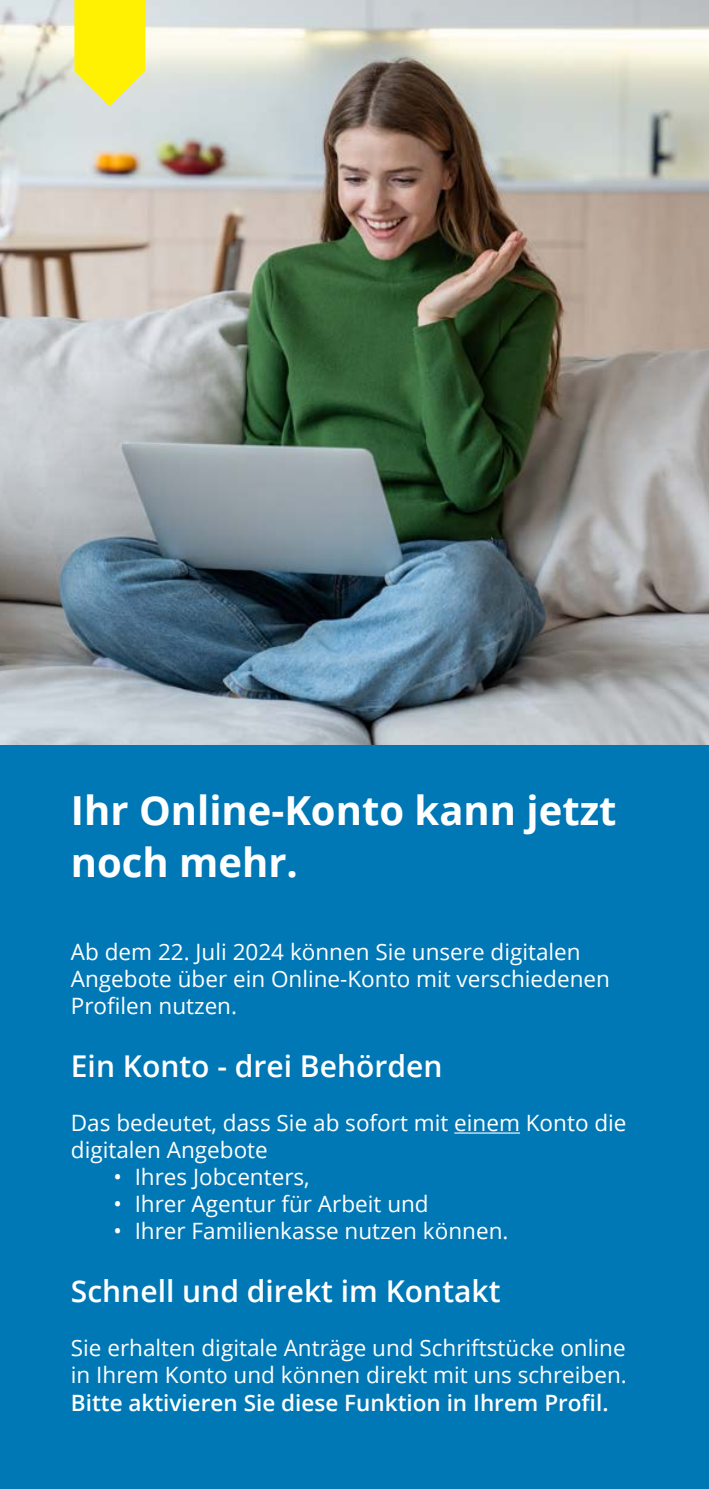
<style>
.page{position:relative;width:709px;height:1489px;background:#fff}
.page>*{position:absolute;margin:0;border:0;box-sizing:border-box;transform-origin:0 0}
.t1{font:700 40px/52.5px "Open Sans";color:#fff}
.t2{font:600 30px "Open Sans";color:#fff}
.t3{font:22.5px/27px "Open Sans";color:#fff}
.s1{font-weight:600}
</style>
<div class="page">
<div style="left:0;top:744px;width:709px;height:744px;background:#0078b6"></div>
<img style="left:0;top:0;width:709px;height:744px">
<svg style="left:74px;top:0;width:71px;height:106px;background:#f8ed26"></svg>
<hr style="left:454px;top:1132px;width:66px;height:1px;background:#fff">
<p class="t1" style="left:71px;top:783px;width:547px">Ihr Online-Konto kann jetzt noch mehr.</p>
<p class="t3" style="left:71px;top:937px;width:511px">Ab dem 22. Juli 2024 können Sie unsere digitalen</p>
<p class="t3" style="left:71px;top:964px;width:540px">Angebote über ein Online-Konto mit verschiedenen<br>Profilen nutzen.</p>
<p class="t2" style="left:71px;top:1045px;width:373px">Ein Konto - drei Behörden</p>
<p class="t3" style="left:71px;top:1108px;width:557px">Das bedeutet, dass Sie ab sofort mit einem Konto die digitalen Angebote</p>
<p class="t3" style="left:113px;top:1162px;width:198px">• Ihres Jobcenters,</p>
<p class="t3" style="left:113px;top:1189px;width:317px">• Ihrer Agentur für Arbeit und</p>
<p class="t3" style="left:113px;top:1216px;width:396px">• Ihrer Familienkasse nutzen können.</p>
<p class="t2" style="left:71px;top:1270px;width:431px">Schnell und direkt im Kontakt</p>
<p class="t3" style="left:71px;top:1333px;width:557px;text-align:justify">Sie erhalten digitale Anträge und Schriftstücke online in Ihrem Konto und können direkt mit uns schreiben.<br><span class="s1">Bitte aktivieren Sie diese Funktion in Ihrem Profil.</span></p>
</div>
